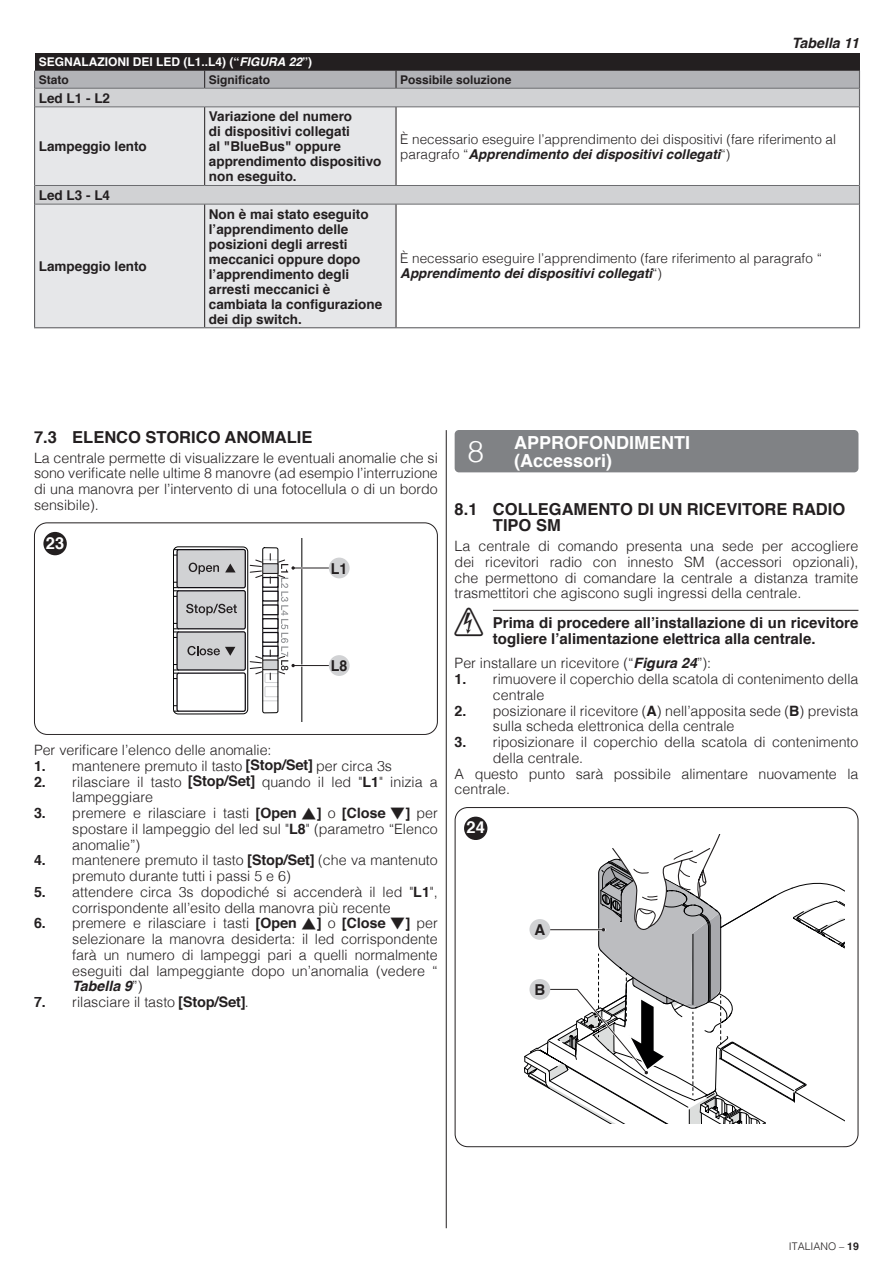
<style>
.page{position:relative;width:893px;height:1263px;background:#fff}
.page>*{position:absolute;margin:0;border:0;box-sizing:border-box;transform-origin:0 0}
.t1{font:700 18px/18px "Helvetica";color:#fff}
.t2{font:700 16.5px/16.5px "Helvetica";color:#231f20}
.t3{font:700 16.5px "Helvetica";color:#fff}
.t4{font:700 15px/16.5px "Helvetica";color:#231f20;text-align:center}
.t5{font:700 15px "Helvetica";color:#231f20;scale:.95 1}
.t6{font:300 14.25px/15.8px "Helvetica";color:#231f20}
.t7{font:italic 700 14.25px "Helvetica";color:#231f20}
.t8{font:700 13.5px/15px "Helvetica";color:#231f20}
.t9{font:300 13.5px/15px "Helvetica";color:#231f20}
.t10{font:700 12px/17.5px "Helvetica";color:#fff}
.t11{font:700 12px "Helvetica";color:#231f20}
.t12{font:300 10.5px "Helvetica";color:#231f20}
.s1{font-style:italic}
.s2{color:#231f20}
.s3{font-weight:700;font-style:italic}
.s4{font-weight:700}
.s5{font-family:"Nice tasti";font-weight:400;font-size:16.5px}
.s6{font-family:"NICE Simboli";font-weight:400;font-size:28.5px}
</style>
<div class="page">
<div style="left:35px;top:53px;width:824px;height:18px;background:#231f20"></div>
<div style="left:396px;top:186px;width:463px;height:18px;background:#d1d2d4"></div>
<svg style="left:35px;top:108px;width:361px;height:219px;background:#e3e4e6"></svg>
<hr style="left:34px;top:107px;width:1px;height:78px;background:#636366">
<hr style="left:859px;top:107px;width:1px;height:78px;background:#636366">
<svg style="left:34px;top:185px;width:1px;height:19px"></svg>
<svg style="left:859px;top:185px;width:1px;height:19px"></svg>
<hr style="left:34px;top:204px;width:1px;height:123px;background:#636366">
<hr style="left:859px;top:204px;width:1px;height:123px;background:#636366">
<hr style="left:34px;top:327px;width:171px;height:1px;background:#636366">
<hr style="left:205px;top:327px;width:191px;height:1px;background:#636366">
<hr style="left:396px;top:327px;width:464px;height:1px;background:#636366">
<svg style="left:34px;top:71px;width:826px;height:36px;background:#bfc0c3"></svg>
<hr style="left:204px;top:107px;width:1px;height:78px;background:#231f20">
<hr style="left:396px;top:107px;width:1px;height:78px;background:#231f20">
<hr style="left:204px;top:204px;width:1px;height:123px;background:#231f20">
<hr style="left:396px;top:204px;width:1px;height:123px;background:#231f20">
<hr style="left:35px;top:88px;width:170px;height:1px;background:#6c6d70">
<hr style="left:205px;top:88px;width:191px;height:1px;background:#6c6d70">
<hr style="left:396px;top:88px;width:463px;height:1px;background:#6c6d70">
<hr style="left:35px;top:107px;width:170px;height:1px;background:#6c6d70">
<hr style="left:205px;top:107px;width:191px;height:1px;background:#6c6d70">
<hr style="left:396px;top:107px;width:463px;height:1px;background:#6c6d70">
<hr style="left:35px;top:185px;width:170px;height:1px;background:#6c6d70">
<hr style="left:205px;top:185px;width:191px;height:1px;background:#6c6d70">
<hr style="left:396px;top:185px;width:463px;height:1px;background:#6c6d70">
<hr style="left:35px;top:204px;width:170px;height:1px;background:#6c6d70">
<hr style="left:205px;top:204px;width:191px;height:1px;background:#6c6d70">
<hr style="left:396px;top:204px;width:463px;height:1px;background:#6c6d70">
<div style="left:34px;top:522px;width:404px;height:213px;border:1px solid #231f20;border-radius:13px"></div>
<hr style="left:293px;top:568px;width:36px;height:1px;background:#231f20">
<div style="left:329px;top:558px;width:21px;height:20px;background:#d1d2d4;border-radius:50%"></div>
<hr style="left:293px;top:665px;width:36px;height:1px;background:#231f20">
<div style="left:329px;top:655px;width:21px;height:21px;background:#d1d2d4;border-radius:50%"></div>
<svg style="left:173px;top:538px;width:129px;height:183px"></svg>
<div style="left:37px;top:526px;width:398px;height:208px;border:11px solid #fff;border-radius:7px"></div>
<div style="left:43px;top:532px;width:24px;height:23px;background:#231f20;border-radius:50%"></div>
<hr style="left:446px;top:430px;width:1px;height:798px;background:#231f20">
<hr style="left:493px;top:610px;width:365px;height:1px;background:#231f20">
<div style="left:455px;top:430px;width:403px;height:42px;background:#808285;border-radius:4px"></div>
<svg style="left:524px;top:835px;width:320px;height:288px"></svg>
<div style="left:529px;top:919px;width:21px;height:21px;background:#d1d2d4;border-radius:50%"></div>
<div style="left:458px;top:812px;width:398px;height:334px;border:11px solid #fff;border-radius:7px"></div>
<div style="left:464px;top:817px;width:23px;height:23px;background:#231f20;border-radius:50%"></div>
<p class="t10" style="left:39px;top:54px;width:275px">SEGNALAZIONI DEI LED (L1..L4) (“<span class="s1">FIGURA 22</span>”)<br><span class="s2">Stato</span></p>
<p class="t11" style="left:209px;top:70px;width:63px">Significato</p>
<p class="t11" style="left:400px;top:70px;width:113px">Possibile soluzione</p>
<p class="t7" style="left:792px;top:31px;width:69px">Tabella 11</p>
<p class="t8" style="left:39px;top:91px;width:73px">Led L1 - L2</p>
<p class="t8" style="left:39px;top:139px;width:110px">Lampeggio lento</p>
<p class="t8" style="left:39px;top:188px;width:73px">Led L3 - L4</p>
<p class="t8" style="left:39px;top:259px;width:110px">Lampeggio lento</p>
<p class="t8" style="left:209px;top:109px;width:174px">Variazione del numero<br>di dispositivi collegati<br>al "BlueBus" oppure apprendimento dispositivo non eseguito.</p>
<p class="t8" style="left:209px;top:206px;width:175px">Non è mai stato eseguito l’apprendimento delle posizioni degli arresti meccanici oppure dopo l’apprendimento degli arresti meccanici è cambiata la configurazione dei dip switch.</p>
<p class="t9" style="left:400px;top:130px;width:437px">È necessario eseguire l’apprendimento dei dispositivi (fare riferimento al paragrafo “<span class="s3">Apprendimento dei dispositivi collegati</span>“)</p>
<p class="t9" style="left:400px;top:250px;width:423px">È necessario eseguire l’apprendimento (fare riferimento al paragrafo “<br><span class="s3">Apprendimento dei dispositivi collegati</span>“)</p>
<p class="t2" style="left:34px;top:429px;width:280px">7.3 ELENCO STORICO ANOMALIE</p>
<p class="t6" style="left:34px;top:449px;width:405px;text-align:justify">La centrale permette di visualizzare le eventuali anomalie che si sono verificate nelle ultime 8 manovre (ad esempio l’interruzione di una manovra per l’intervento di una fotocellula o di un bordo sensibile).</p>
<p class="t3" style="left:46px;top:530px;width:20px">23</p>
<p class="t5" style="left:331px;top:556px;width:19px">L1</p>
<p class="t5" style="left:331px;top:654px;width:19px">L8</p>
<p class="t6" style="left:34px;top:741px;width:239px">Per verificare l’elenco delle anomalie:</p>
<p class="t6" style="left:34px;top:757px;width:360px"><span class="s4">1.</span> mantenere premuto il tasto <span class="s5">g</span> per circa 3s</p>
<p class="t6" style="left:72px;top:772px;width:367px;text-indent:-38px"><span class="s4">2.</span> rilasciare il tasto <span class="s5">g</span> quando il led "<span class="s4">L1</span>" inizia a lampeggiare</p>
<p class="t6" style="left:72px;top:804px;width:367px;text-align:justify;text-indent:-38px"><span class="s4">3.</span> premere e rilasciare i tasti <span class="s5">f</span> o <span class="s5">h</span> per spostare il lampeggio del led sul "<span class="s4">L8</span>" (parametro “Elenco anomalie”)</p>
<p class="t6" style="left:72px;top:851px;width:367px;text-indent:-38px"><span class="s4">4.</span> mantenere premuto il tasto <span class="s5">g</span> (che va mantenuto premuto durante tutti i passi 5 e 6)</p>
<p class="t6" style="left:72px;top:883px;width:367px;text-indent:-38px"><span class="s4">5.</span> attendere circa 3s dopodiché si accenderà il led "<span class="s4">L1</span>", corrispondente all’esito della manovra più recente</p>
<p class="t6" style="left:72px;top:914px;width:367px;text-align:justify;text-indent:-38px"><span class="s4">6.</span> premere e rilasciare i tasti <span class="s5">f</span> o <span class="s5">h</span> per selezionare la manovra desiderta: il led corrispondente farà un numero di lampeggi pari a quelli normalmente eseguiti dal lampeggiante dopo un’anomalia (vedere “ <span class="s3">Tabella 9</span>”)</p>
<p class="t6" style="left:34px;top:993px;width:216px"><span class="s4">7.</span> rilasciare il tasto <span class="s5">g</span>.</p>
<p class="t1" style="left:467px;top:434px;width:224px;text-indent:47px">APPROFONDIMENTI<br><sup>8</sup> (Accessori)</p>
<p class="t2" style="left:493px;top:501px;width:354px;text-indent:-38px">8.1 COLLEGAMENTO DI UN RICEVITORE RADIO<br>TIPO SM</p>
<p class="t6" style="left:455px;top:537px;width:405px;text-align:justify">La centrale di comando presenta una sede per accogliere dei ricevitori radio con innesto SM (accessori opzionali), che permettono di comandare la centrale a distanza tramite trasmettitori che agiscono sugli ingressi della centrale.</p>
<p class="t4" style="left:455px;top:614px;width:405px"><span class="s6">f</span> Prima di procedere all’installazione di un ricevitore togliere l’alimentazione elettrica alla centrale.</p>
<p class="t6" style="left:455px;top:654px;width:258px">Per installare un ricevitore (“<span class="s3">Figura 24</span>”):</p>
<p class="t6" style="left:493px;top:670px;width:367px;text-indent:-38px"><span class="s4">1.</span> rimuovere il coperchio della scatola di contenimento della centrale</p>
<p class="t6" style="left:493px;top:702px;width:367px;text-indent:-38px"><span class="s4">2.</span> posizionare il ricevitore (<span class="s4">A</span>) nell’apposita sede (<span class="s4">B</span>) prevista sulla scheda elettronica della centrale</p>
<p class="t6" style="left:455px;top:733px;width:405px"><span class="s4">3.</span> riposizionare il coperchio della scatola di contenimento</p>
<p class="t6" style="left:493px;top:749px;width:92px">della centrale.</p>
<p class="t6" style="left:455px;top:765px;width:405px">A questo punto sarà possibile alimentare nuovamente la</p>
<p class="t6" style="left:455px;top:780px;width:57px">centrale.</p>
<p class="t3" style="left:467px;top:814px;width:20px">24</p>
<p class="t4" style="left:535px;top:922px;width:12px">A</p>
<p class="t4" style="left:534px;top:982px;width:12px">B</p>
<p class="t12" style="left:789px;top:1237px;width:72px">ITALIANO – <span class="s4">19</span></p>
</div>
